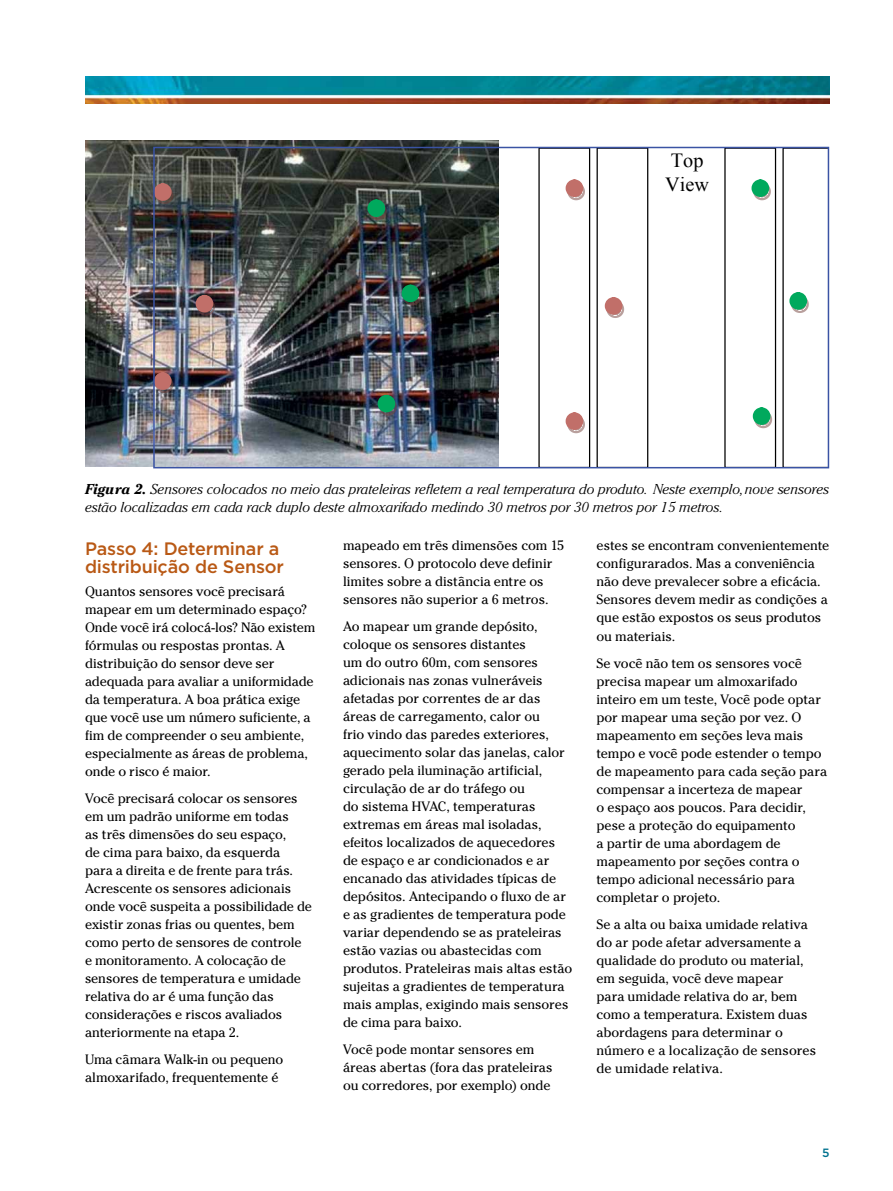
<style>
.page{position:relative;width:893px;height:1191px;background:#fff}
.page>*{position:absolute;margin:0;border:0;box-sizing:border-box;transform-origin:0 0}
.t1{font:20.1px/23.2px "Times New Roman";color:#000}
.t2{font:500 18px/18px "Gotham";letter-spacing:-.01em;color:#b95915}
.t3{font:italic 300 14.25px/18px "Cheltenham Std";color:#000}
.t4{font:13.5px/18px "Cheltenham Std";letter-spacing:-.005em;color:#000}
.t5{font:500 12px "Gotham";color:#00728f}
.s1{font-weight:700}
</style>
<div class="page">
<img style="left:85px;top:77px;width:744px;height:27px">
<img style="left:85px;top:140px;width:414px;height:327px">
<svg style="left:156px;top:376px;width:17px;height:17px"></svg>
<div style="left:156px;top:375px;width:13px;height:12px;background:#c16f69;border-radius:50%"></div>
<div style="left:154px;top:372px;width:18px;height:18px;border:5px solid #c16f69;border-radius:50%"></div>
<svg style="left:379px;top:398px;width:18px;height:18px"></svg>
<div style="left:380px;top:397px;width:13px;height:13px;background:#00a95d;border-radius:50%"></div>
<div style="left:378px;top:395px;width:17px;height:17px;border:5px solid #00a95d;border-radius:50%"></div>
<svg style="left:197px;top:298px;width:18px;height:18px"></svg>
<div style="left:198px;top:297px;width:13px;height:13px;background:#c16f69;border-radius:50%"></div>
<div style="left:196px;top:295px;width:17px;height:17px;border:5px solid #c16f69;border-radius:50%"></div>
<svg style="left:403px;top:288px;width:18px;height:17px"></svg>
<div style="left:404px;top:287px;width:13px;height:13px;background:#00a95d;border-radius:50%"></div>
<div style="left:402px;top:285px;width:17px;height:17px;border:5px solid #00a95d;border-radius:50%"></div>
<svg style="left:156px;top:187px;width:17px;height:17px"></svg>
<div style="left:156px;top:186px;width:13px;height:12px;background:#c16f69;border-radius:50%"></div>
<div style="left:154px;top:183px;width:18px;height:18px;border:5px solid #c16f69;border-radius:50%"></div>
<svg style="left:369px;top:203px;width:18px;height:17px"></svg>
<div style="left:370px;top:202px;width:13px;height:12px;background:#00a95d;border-radius:50%"></div>
<div style="left:367px;top:199px;width:18px;height:18px;border:5px solid #00a95d;border-radius:50%"></div>
<div style="left:724px;top:147px;width:52px;height:321px;border:1px solid #000"></div>
<div style="left:538px;top:147px;width:52px;height:321px;border:1px solid #000"></div>
<div style="left:597px;top:147px;width:51px;height:321px;border:1px solid #000"></div>
<svg style="left:567px;top:184px;width:18px;height:16px"></svg>
<div style="left:568px;top:182px;width:13px;height:12px;background:#c16f69;border-radius:50%"></div>
<div style="left:566px;top:179px;width:17px;height:18px;border:5px solid #c16f69;border-radius:50%"></div>
<svg style="left:606px;top:300px;width:18px;height:18px"></svg>
<div style="left:607px;top:300px;width:13px;height:12px;background:#c16f69;border-radius:50%"></div>
<div style="left:605px;top:297px;width:17px;height:18px;border:5px solid #c16f69;border-radius:50%"></div>
<svg style="left:567px;top:417px;width:18px;height:16px"></svg>
<div style="left:568px;top:415px;width:13px;height:12px;background:#c16f69;border-radius:50%"></div>
<div style="left:566px;top:412px;width:17px;height:18px;border:5px solid #c16f69;border-radius:50%"></div>
<svg style="left:753px;top:184px;width:18px;height:16px"></svg>
<div style="left:754px;top:182px;width:13px;height:12px;background:#00a95d;border-radius:50%"></div>
<div style="left:751px;top:179px;width:18px;height:18px;border:5px solid #00a95d;border-radius:50%"></div>
<svg style="left:782px;top:150px;width:27px;height:315px"></svg>
<div style="left:792px;top:295px;width:13px;height:12px;background:#00a95d;border-radius:50%"></div>
<div style="left:789px;top:292px;width:18px;height:18px;border:5px solid #00a95d;border-radius:50%"></div>
<svg style="left:754px;top:411px;width:18px;height:17px"></svg>
<div style="left:755px;top:410px;width:13px;height:12px;background:#00a95d;border-radius:50%"></div>
<div style="left:753px;top:407px;width:17px;height:18px;border:5px solid #00a95d;border-radius:50%"></div>
<div style="left:153px;top:147px;width:676px;height:321px;border:2px solid #3a53a4"></div>
<h1 class="t1" style="left:665px;top:149px;width:45px">Top<br>View</h1>
<p class="t3" style="left:85px;top:480px;width:746px"><span class="s1">Figura 2.</span> Sensores colocados no meio das prateleiras refletem a real temperatura do produto. Neste exemplo, nove sensores estão localizadas em cada rack duplo deste almoxarifado medindo 30 metros por 30 metros por 15 metros.</p>
<h2 class="t2" style="left:85px;top:540px;width:200px">Passo 4: Determinar a distribuição de Sensor</h2>
<p class="t4" style="left:85px;top:582px;width:232px">Quantos sensores você precisará mapear em um determinado espaço?<br>Onde você irá colocá-los? Não existem fórmulas ou respostas prontas. A distribuição do sensor deve ser adequada para avaliar a uniformidade da temperatura. A boa prática exige que você use um número suficiente, a fim de compreender o seu ambiente, especialmente as áreas de problema, onde o risco é maior.</p>
<p class="t4" style="left:85px;top:789px;width:228px">Você precisará colocar os sensores em um padrão uniforme em todas<br>as três dimensões do seu espaço,<br>de cima para baixo, da esquerda<br>para a direita e de frente para trás.<br>Acrescente os sensores adicionais onde você suspeita a possibilidade de existir zonas frias ou quentes, bem como perto de sensores de controle<br>e monitoramento. A colocação de sensores de temperatura e umidade relativa do ar é uma função das considerações e riscos avaliados anteriormente na etapa 2.</p>
<p class="t4" style="left:85px;top:1050px;width:200px">Uma câmara Walk-in ou pequeno almoxarifado, frequentemente é</p>
<p class="t4" style="left:343px;top:537px;width:223px">mapeado em três dimensões com 15 sensores. O protocolo deve definir limites sobre a distância entre os sensores não superior a 6 metros.</p>
<p class="t4" style="left:343px;top:618px;width:231px">Ao mapear um grande depósito, coloque os sensores distantes<br>um do outro 60m, com sensores adicionais nas zonas vulneráveis afetadas por correntes de ar das áreas de carregamento, calor ou<br>frio vindo das paredes exteriores, aquecimento solar das janelas, calor gerado pela iluminação artificial, circulação de ar do tráfego ou<br>do sistema HVAC, temperaturas extremas em áreas mal isoladas, efeitos localizados de aquecedores de espaço e ar condicionados e ar encanado das atividades típicas de depósitos. Antecipando o fluxo de ar e as gradientes de temperatura pode variar dependendo se as prateleiras estão vazias ou abastecidas com produtos. Prateleiras mais altas estão sujeitas a gradientes de temperatura mais amplas, exigindo mais sensores de cima para baixo.</p>
<p class="t4" style="left:343px;top:1040px;width:211px">Você pode montar sensores em áreas abertas (fora das prateleiras ou corredores, por exemplo) onde</p>
<p class="t4" style="left:596px;top:537px;width:234px">estes se encontram convenientemente configurarados. Mas a conveniência não deve prevalecer sobre a eficácia.<br>Sensores devem medir as condições a que estão expostos os seus produtos ou materiais.</p>
<p class="t4" style="left:596px;top:654px;width:232px">Se você não tem os sensores você precisa mapear um almoxarifado inteiro em um teste, Você pode optar por mapear uma seção por vez. O mapeamento em seções leva mais tempo e você pode estender o tempo de mapeamento para cada seção para compensar a incerteza de mapear<br>o espaço aos poucos. Para decidir, pese a proteção do equipamento<br>a partir de uma abordagem de mapeamento por seções contra o tempo adicional necessário para completar o projeto.</p>
<p class="t4" style="left:596px;top:915px;width:221px">Se a alta ou baixa umidade relativa do ar pode afetar adversamente a qualidade do produto ou material, em seguida, você deve mapear<br>para umidade relativa do ar, bem como a temperatura. Existem duas abordagens para determinar o número e a localização de sensores de umidade relativa.</p>
<p class="t5" style="left:822px;top:1144px;width:9px">5</p>
</div>
